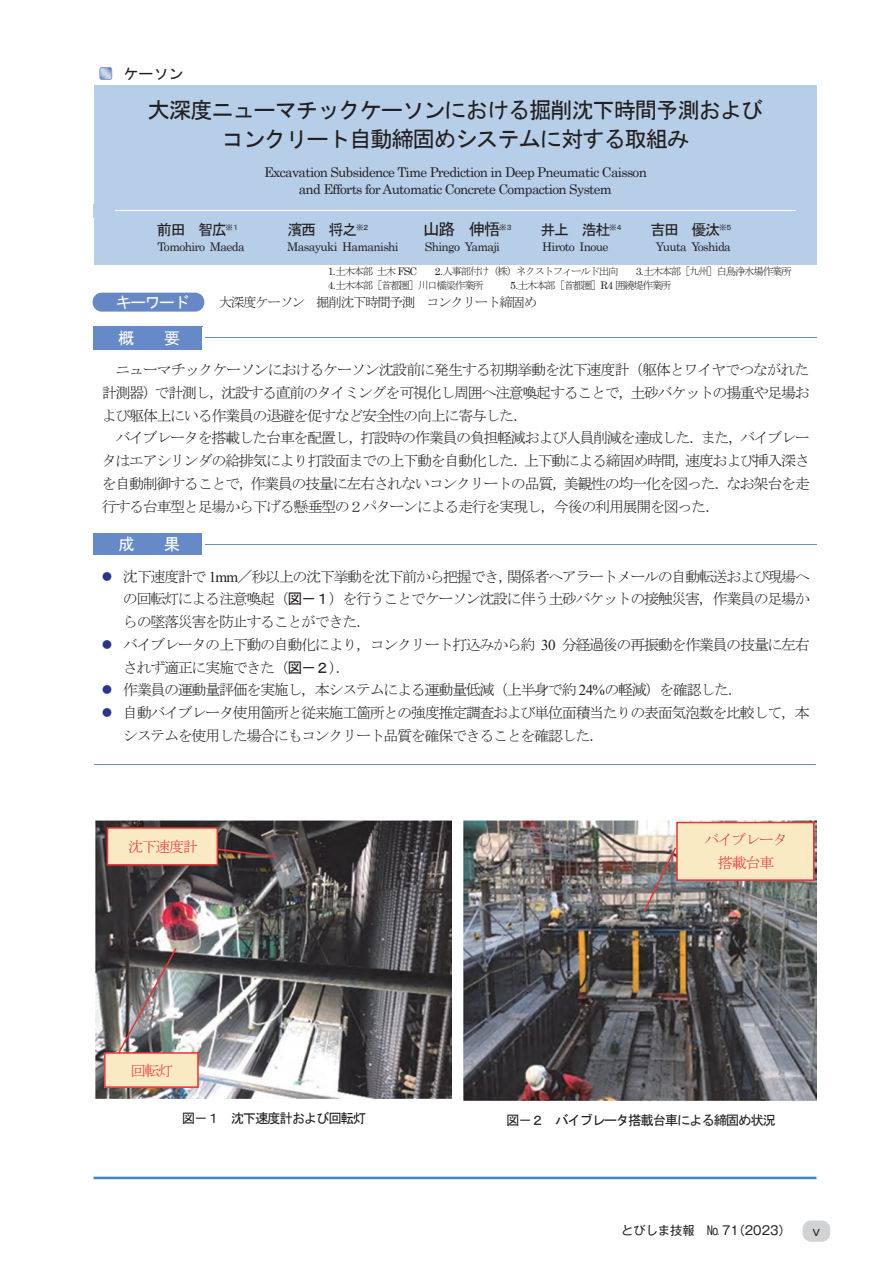
<style>
.page{position:relative;width:893px;height:1263px;background:#fff}
.page>*{position:absolute;margin:0;border:0;box-sizing:border-box;transform-origin:0 0}
.t1{font:22.5px/29.1px "MS Gothic";letter-spacing:-.06em;color:#231f20;text-align:center}
.t2{font:16.5px "MS Gothic";color:#231f20}
.t3{font:16.5px "MS Gothic";color:#fff}
.t4{font:15.75px "MS Gothic";letter-spacing:-.08em;color:#fff}
.t5{font:15px/22.8px "MS Mincho";letter-spacing:-.09em;color:#231f20;text-align:justify}
.t6{font:15px "MS Gothic";letter-spacing:-.085em;color:#231f20}
.t7{font:15px/22.6px "MS Mincho";letter-spacing:-.09em;color:#ee3133;text-align:center}
.t8{font:13.5px/16.4px "Century";letter-spacing:-.05em;color:#231f20;text-align:center}
.t9{font:13.5px "MS Gothic";letter-spacing:-.095em;color:#231f20}
.t10{font:13.5px "MS Mincho";letter-spacing:-.095em;color:#231f20}
.t11{font:13.5px "MS Gothic";color:#231f20}
.t12{font:12.15px "Gothic MB101 Pro";color:#231f20}
.t13{font:12px "Century";letter-spacing:-.055em;color:#231f20}
.t14{font:10.5px "MS Mincho";letter-spacing:-.13em;color:#231f20}
.s1{font-family:"Century"}
.s2{color:#2a3488}
.s3{font-family:"Times New Roman"}
.s4{font-family:"MS Gothic"}
</style>
<div class="page">
<svg style="left:101px;top:69px;width:9px;height:9px"></svg>
<div style="left:99px;top:67px;width:13px;height:13px;border:1px solid #81a1cf;border-radius:2px"></div>
<div style="left:93px;top:293px;width:111px;height:19px;background:#6689c6;border-radius:9px"></div>
<div style="left:94px;top:85px;width:722px;height:10px;background:#b7cee8"></div>
<div style="left:94px;top:95px;width:722px;height:59px;background:#b7cee8"></div>
<div style="left:94px;top:154px;width:722px;height:10px;background:#b7cee8"></div>
<div style="left:94px;top:164px;width:722px;height:41px;background:#b7cee8"></div>
<div style="left:94px;top:205px;width:21px;height:13px;background:#b7cee8"></div>
<div style="left:115px;top:205px;width:680px;height:6px;background:#b7cee8"></div>
<div style="left:795px;top:205px;width:21px;height:13px;background:#b7cee8"></div>
<div style="left:115px;top:212px;width:680px;height:6px;background:#b7cee8"></div>
<div style="left:94px;top:218px;width:722px;height:47px;background:#b7cee8"></div>
<div style="left:94px;top:327px;width:109px;height:23px;background:#668ac7"></div>
<hr style="left:205px;top:337px;width:612px;height:1px;background:#678dc8">
<div style="left:94px;top:533px;width:109px;height:22px;background:#668ac7"></div>
<hr style="left:205px;top:544px;width:612px;height:1px;background:#678dc8">
<hr style="left:95px;top:764px;width:721px;height:1px;background:#678dc8">
<img style="left:95px;top:821px;width:356px;height:278px">
<img style="left:464px;top:821px;width:352px;height:280px">
<svg style="left:103px;top:946px;width:96px;height:143px;background:#9b928a"></svg>
<svg style="left:106px;top:826px;width:172px;height:40px;background:#b69d88"></svg>
<svg style="left:642px;top:821px;width:173px;height:93px;background:#c6b6a3"></svg>
<div style="left:803px;top:1220px;width:27px;height:22px;background:#d1d2d4;border-radius:9px"></div>
<svg style="left:93px;top:1176px;width:724px;height:4px"></svg>
<hr style="left:94px;top:1177px;width:722px;height:2px;background:#4884c5">
<p class="t6" style="left:124px;top:66px;width:62px">ケーソン</p>
<h1 class="t1" style="left:148px;top:95px;width:617px">大深度ニューマチックケーソンにおける掘削沈下時間予測およびコンクリート自動締固めシステムに対する取組み</h1>
<p class="t8" style="left:264px;top:163px;width:384px">Excavation Subsidence Time Prediction in Deep Pneumatic Caisson and Efforts for Automatic Concrete Compaction System</p>
<p class="t6" style="left:157px;top:222px;width:84px">前田 智広<sup>※１</sup></p>
<p class="t6" style="left:287px;top:222px;width:84px">濱西 将之<sup>※２</sup></p>
<p class="t2" style="left:423px;top:220px;width:91px">山路 伸悟<sup>※３</sup></p>
<p class="t6" style="left:540px;top:222px;width:84px">井上 浩杜<sup>※４</sup></p>
<p class="t6" style="left:650px;top:222px;width:84px">吉田 優汰<sup>※５</sup></p>
<p class="t13" style="left:158px;top:237px;width:89px">Tomohiro Maeda</p>
<p class="t13" style="left:287px;top:237px;width:113px">Masayuki Hamanishi</p>
<p class="t13" style="left:425px;top:237px;width:77px">Shingo Yamaji</p>
<p class="t13" style="left:542px;top:237px;width:68px">Hiroto Inoue</p>
<p class="t13" style="left:656px;top:237px;width:76px">Yuuta Yoshida</p>
<p class="t14" style="left:328px;top:266px;width:91px"><span class="s1">1.</span>土木本部土木 <span class="s1">FSC</span></p>
<p class="t14" style="left:435px;top:266px;width:185px"><span class="s1">2.</span>人事部付け（株）ネクストフィールド出向</p>
<p class="t14" style="left:636px;top:266px;width:157px"><span class="s1">3.</span>土木本部［九州］白鳥浄水場作業所</p>
<p class="t14" style="left:328px;top:280px;width:158px"><span class="s1">4.</span>土木本部［首都圏］川口橋梁作業所</p>
<p class="t14" style="left:510px;top:280px;width:163px"><span class="s1">5.</span>土木本部［首都圏］<span class="s1">R4</span> 囲繞堤作業所</p>
<p class="t4" style="left:116px;top:294px;width:75px">キーワード</p>
<p class="t10" style="left:219px;top:295px;width:320px">大深度ケーソン 掘削沈下時間予測 コンクリート締固め</p>
<p class="t3" style="left:118px;top:330px;width:18px">概</p>
<p class="t3" style="left:164px;top:330px;width:18px">要</p>
<p class="t5" style="left:102px;top:358px;width:710px;text-indent:14px">ニューマチックケーソンにおけるケーソン沈設前に発生する初期挙動を沈下速度計（躯体とワイヤでつながれた計測器）で計測し，沈設する直前のタイミングを可視化し周囲へ注意喚起することで，土砂バケットの揚重や足場および躯体上にいる作業員の退避を促すなど安全性の向上に寄与した．</p>
<p class="t5" style="left:102px;top:427px;width:710px;text-indent:14px">バイブレータを搭載した台車を配置し，打設時の作業員の負担軽減および人員削減を達成した．また，バイブレータはエアシリンダの給排気により打設面までの上下動を自動化した．上下動による締固め時間，速度および挿入深さを自動制御することで，作業員の技量に左右されないコンクリートの品質，美観性の均一化を図った．なお架台を走行する台車型と足場から下げる懸垂型の２パターンによる走行を実現し，今後の利用展開を図った．</p>
<p class="t3" style="left:118px;top:536px;width:18px">成</p>
<p class="t3" style="left:164px;top:536px;width:18px">果</p>
<p class="t5" style="left:123px;top:565px;width:688px;text-indent:-21px"><span class="s2">●</span> 沈下速度計で <span class="s3">1mm</span>／秒以上の沈下挙動を沈下前から把握でき，関係者へアラートメールの自動転送および現場への回転灯による注意喚起（<span class="s4">図－１</span>）を行うことでケーソン沈設に伴う土砂バケットの接触災害，作業員の足場からの墜落災害を防止することができた．</p>
<p class="t5" style="left:123px;top:633px;width:688px;text-indent:-21px"><span class="s2">●</span> バイブレータの上下動の自動化により，コンクリート打込みから約 <span class="s3">30</span> 分経過後の再振動を作業員の技量に左右されず適正に実施できた（<span class="s4">図－２</span>）．</p>
<p class="t5" style="left:102px;top:678px;width:643px"><span class="s2">●</span> 作業員の運動量評価を実施し，本システムによる運動量低減（上半身で約 <span class="s3">24%</span>の軽減）を確認した．</p>
<p class="t5" style="left:123px;top:701px;width:688px;text-indent:-21px"><span class="s2">●</span> 自動バイブレータ使用箇所と従来施工箇所との強度推定調査および単位面積当たりの表面気泡数を比較して，本システムを使用した場合にもコンクリート品質を確保できることを確認した．</p>
<p class="t7" style="left:128px;top:835px;width:71px">沈下速度計</p>
<p class="t7" style="left:704px;top:829px;width:85px">バイブレータ搭載台車</p>
<p class="t7" style="left:131px;top:1059px;width:44px">回転灯</p>
<p class="t9" style="left:182px;top:1112px;width:186px">図－１ 沈下速度計および回転灯</p>
<p class="t9" style="left:506px;top:1113px;width:271px">図－２ バイブレータ搭載台車による締固め状況</p>
<p class="t12" style="left:621px;top:1221px;width:171px">とびしま技報　№ 71（2023）</p>
<p class="t12" style="left:813px;top:1221px;width:9px">v</p>
<p class="t11" style="left:605px;top:1226px;width:170px">とびしま技報 No.71(2023)</p>
</div>
